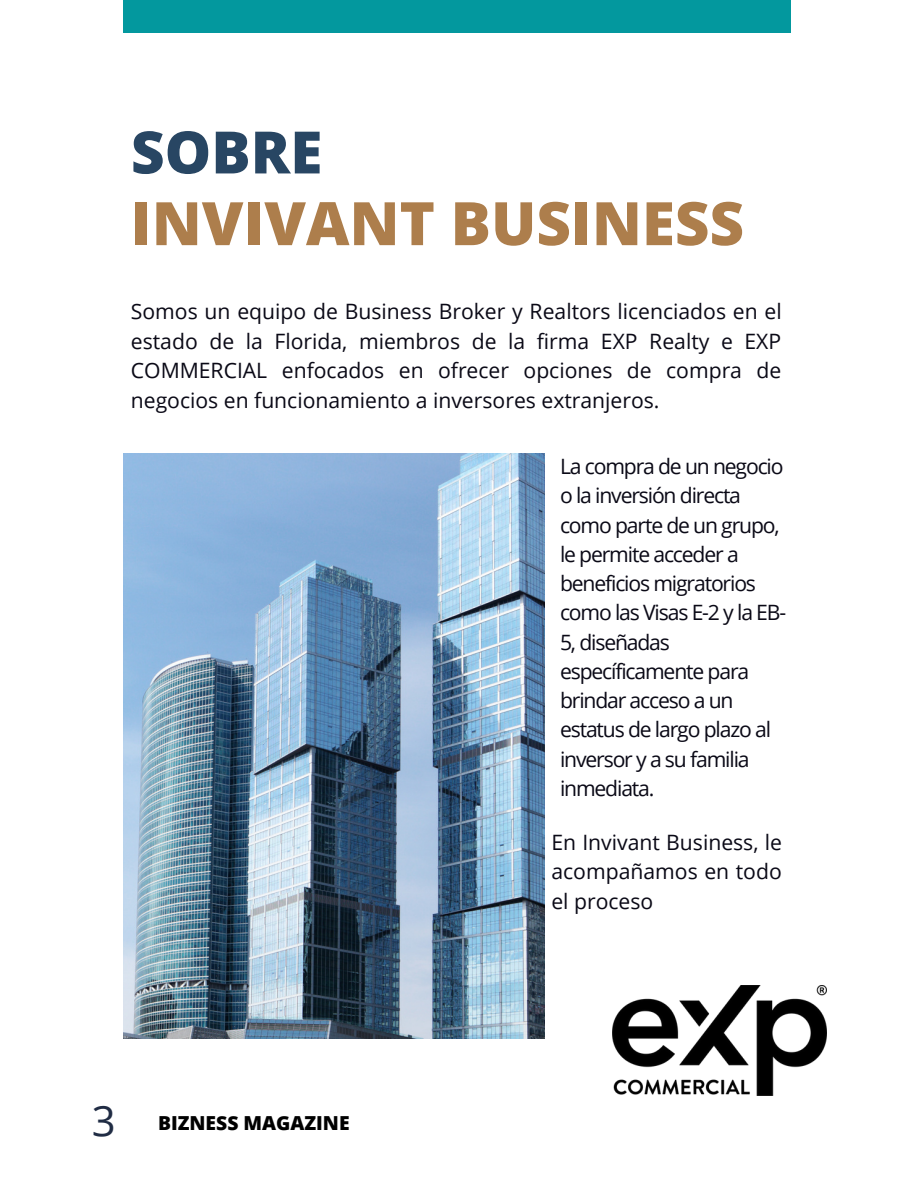
<style>
.page{position:relative;width:918px;height:1188px;background:#fff}
.page>*{position:absolute;margin:0;border:0;box-sizing:border-box;transform-origin:0 0}
.t1{font:800 60px "Open Sans";color:#ad7e4c}
.t2{font:800 58.5px "Open Sans";color:#284663}
.t3{font:21.15px/29.2px "Open Sans";letter-spacing:-.055em;color:#0a0916;text-align:justify}
.t4{font:800 19.35px "Open Sans";color:#000}
.s1{font-weight:400;font-size:41.85px;color:#202c44}
</style>
<div class="page">
<div style="left:123px;top:0;width:668px;height:33px;background:#03989e"></div>
<img style="left:123px;top:454px;width:422px;height:585px">
<img style="left:613px;top:985px;width:214px;height:111px">
<h2 class="t2" style="left:131px;top:111px;width:193px">SOBRE</h2>
<h1 class="t1" style="left:131px;top:181px;width:615px">INVIVANT BUSINESS</h1>
<p class="t3" style="left:131px;top:296px;width:652px;line-height:29.7px">Somos un equipo de Business Broker y Realtors licenciados en el estado de la Florida, miembros de la firma EXP Realty e EXP COMMERCIAL enfocados en ofrecer opciones de compra de negocios en funcionamiento a inversores extranjeros.</p>
<p class="t4" style="left:92px;top:1110px;width:259px"><span class="s1">3</span> BIZNESS MAGAZINE</p>
<p class="t3" style="left:560px;top:451px;width:228px;text-align:left">La compra de un negocio o la inversión directa como parte de un grupo, le permite acceder a beneficios migratorios como las Visas E-2 y la EB-<br>5, diseñadas específicamente para brindar acceso a un estatus de largo plazo al inversor y a su familia inmediata.</p>
<p class="t3" style="left:551px;top:827px;width:232px;line-height:29.7px">En Invivant Business, le acompañamos en todo el proceso</p>
</div>
